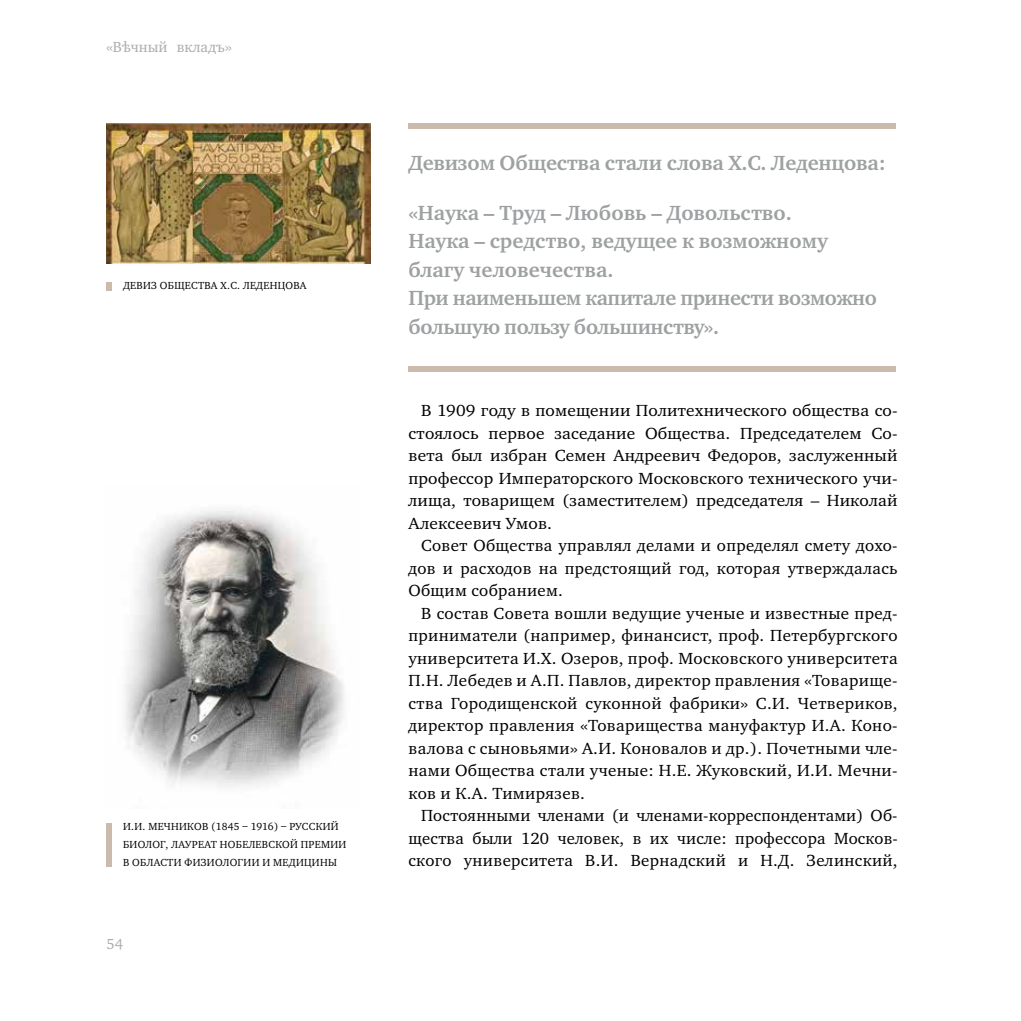
<style>
.page{position:relative;width:1021px;height:1021px;background:#fff}
.page>*{position:absolute;margin:0;border:0;box-sizing:border-box;transform-origin:0 0}
.t1{font:700 21px/28.5px "Charter ITC";letter-spacing:-.01em;color:#9ea1a2}
.t2{font:16.5px/22.5px "Charter ITC";letter-spacing:.02em;color:#000;text-align:justify}
.t3{font:16.5px/22.5px "Charter ITC";letter-spacing:.02em;color:#000;text-align:justify;scale:1.05 1}
.t4{font:15px "Charter ITC";color:#aaacae}
.t5{font:10.5px/18px "Charter ITC";letter-spacing:.03em;color:#000}
</style>
<div class="page">
<img style="left:106px;top:123px;width:264px;height:140px">
<img style="left:124px;top:510px;width:220px;height:277px">
<div style="left:106px;top:823px;width:5px;height:43px;background:#cbbbac"></div>
<div style="left:106px;top:281px;width:5px;height:9px;background:#cbbbac"></div>
<div style="left:408px;top:123px;width:487px;height:5px;background:#cbbbac"></div>
<div style="left:408px;top:366px;width:487px;height:5px;background:#cbbbac"></div>
<p class="t4" style="left:106px;top:37px;width:127px">«Вѣчный вкладъ»</p>
<p class="t5" style="left:123px;top:276px;width:185px">ДЕВИЗ ОБЩЕСТВА Х.С. ЛЕДЕНЦОВА</p>
<p class="t5" style="left:123px;top:817px;width:225px">И.И. МЕЧНИКОВ (1845 – 1916) – РУССКИЙ<br>БИОЛОГ, ЛАУРЕАТ НОБЕЛЕВСКОЙ ПРЕМИИ<br>В ОБЛАСТИ ФИЗИОЛОГИИ И МЕДИЦИНЫ</p>
<p class="t4" style="left:106px;top:934px;width:18px">54</p>
<p class="t1" style="left:408px;top:149px;width:479px">Девизом Общества стали слова Х.С. Леденцова:</p>
<p class="t1" style="left:408px;top:199px;width:470px">«Наука – Труд – Любовь – Довольство.<br>Наука – средство, ведущее к возможному благу человечества.<br>При наименьшем капитале принести возможно большую пользу большинству».</p>
<p class="t3" style="left:408px;top:399px;width:467px;text-indent:13px">В 1909 году в помещении Политехнического общества со&shy;стоялось первое заседание Общества. Председателем Со&shy;вета был избран Семен Андреевич Федоров, заслуженный профессор Императорского Московского технического учи&shy;лища, товарищем (заместителем) председателя – Николай Алексеевич Умов.</p>
<p class="t2" style="left:408px;top:534px;width:490px;text-indent:13px">Совет Общества управлял делами и определял смету дохо&shy;дов и расходов на предстоящий год, которая утверждалась Общим собранием.</p>
<p class="t2" style="left:408px;top:601px;width:490px;text-indent:13px">В состав Совета вошли ведущие ученые и известные пред&shy;приниматели (например, финансист, проф. Петербургского университета И.Х. Озеров, проф. Московского университета П.Н. Лебедев и А.П. Павлов, директор правления «Товарище&shy;ства Городищенской суконной фабрики» С.И. Четвериков, директор правления «Товарищества мануфактур И.А. Коно&shy;валова с сыновьями» А.И. Коновалов и др.). Почетными чле&shy;нами Общества стали ученые: Н.Е. Жуковский, И.И. Мечни&shy;ков и К.А. Тимирязев.</p>
<p class="t2" style="left:408px;top:804px;width:491px;text-indent:13px">Постоянными членами (и членами-корреспондентами) Об&shy;щества были 120 человек, в их числе: профессора Москов&shy;ского университета В.И. Вернадский и Н.Д. Зелинский,</p>
</div>
